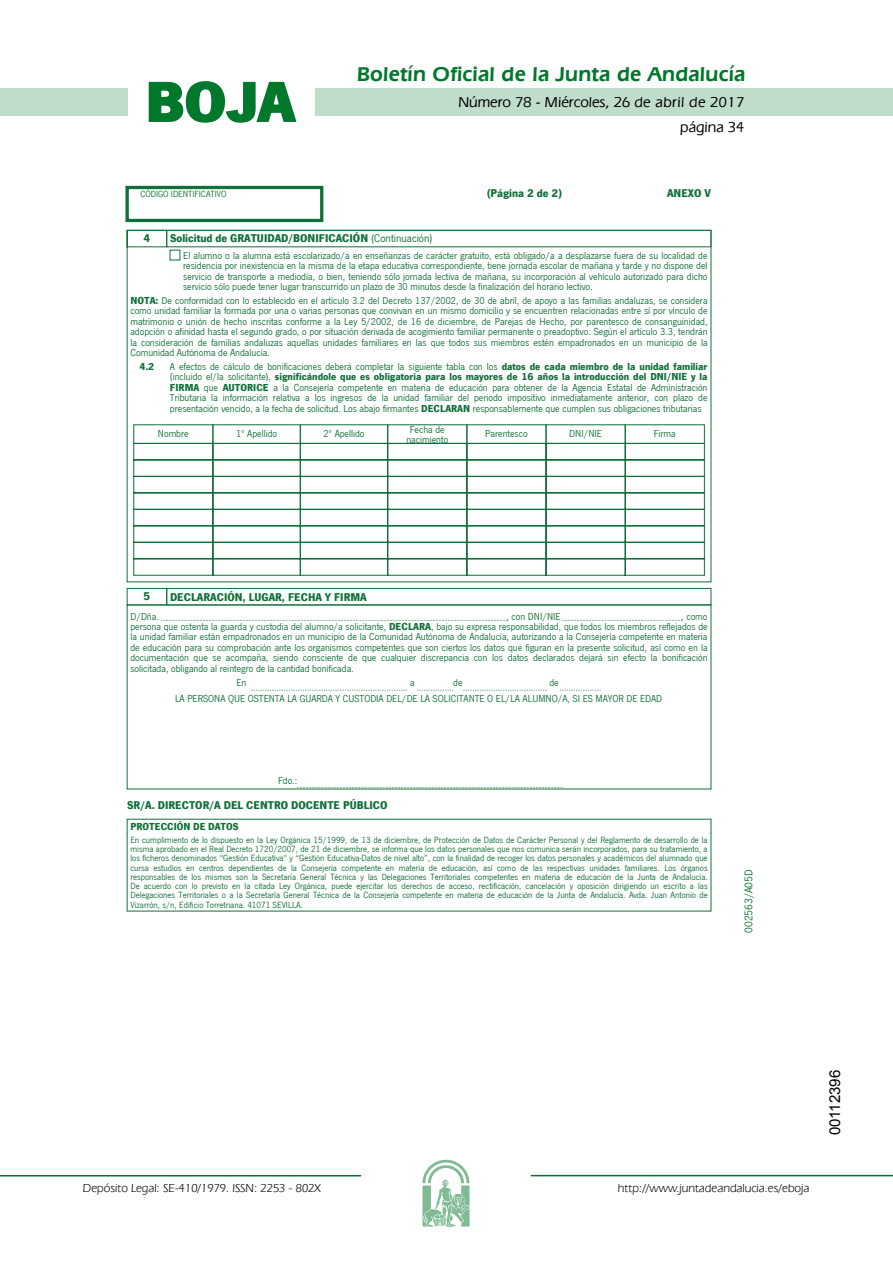
<style>
.page{position:relative;width:893px;height:1263px;background:#fff}
.page>*{position:absolute;margin:0;border:0;box-sizing:border-box;transform-origin:0 0}
.t1{font:700 57.75px "News Got T";color:#00782c;scale:1.14 1}
.t2{font:600 21px "Eras IT Cby BT";letter-spacing:.01em;color:#00782c}
.t3{font:500 15px/24.5px "Eras IT Cby BT";color:#000;text-align:right}
.t4{font:15px "Arial";color:#000}
.t5{font:12px "Eras IT Cby BT";color:#000}
.t6{font:700 11.7px "News Got T";color:#107039}
.t7{font:11.7px "News Got T";color:#107039}
.t8{font:10.5px/10.5px "News Got T";color:#107039;text-align:justify}
.t9{font:700 10.5px "News Got T";color:#107039}
.t10{font:9.3px/9.3px "News Got T";color:#107039;text-align:justify}
.s1{font-weight:400}
.s2{font-weight:700}
</style>
<div class="page">
<div style="left:315px;top:88px;width:577px;height:28px;background:#bfddca"></div>
<div style="left:0;top:88px;width:128px;height:28px;background:#bfddca"></div>
<hr style="left:0;top:1175px;width:361px;height:2px;background:#00782c">
<svg style="left:422px;top:1159px;width:47px;height:68px"></svg>
<hr style="left:531px;top:1175px;width:361px;height:1px;background:#00782c">
<svg style="left:148px;top:81px;width:149px;height:42px"></svg>
<div style="left:125px;top:186px;width:198px;height:36px;border:3px solid #107039"></div>
<svg style="left:126px;top:229px;width:586px;height:354px"></svg>
<div style="left:166px;top:230px;width:545px;height:17px;border:1px solid #107039"></div>
<div style="left:170px;top:250px;width:10px;height:10px;background:#fff"></div>
<svg style="left:133px;top:443px;width:571px;height:133px"></svg>
<div style="left:127px;top:588px;width:40px;height:17px;border:1px solid #107039"></div>
<div style="left:166px;top:588px;width:545px;height:17px;border:1px solid #107039"></div>
<div style="left:127px;top:604px;width:584px;height:185px;border:1px solid #107039"></div>
<svg style="left:161px;top:620px;width:345px;height:1px"></svg>
<svg style="left:562px;top:620px;width:118px;height:1px"></svg>
<svg style="left:251px;top:690px;width:156px;height:1px"></svg>
<svg style="left:417px;top:690px;width:36px;height:1px"></svg>
<svg style="left:463px;top:690px;width:85px;height:1px"></svg>
<svg style="left:560px;top:690px;width:40px;height:1px"></svg>
<svg style="left:297px;top:787px;width:266px;height:1px"></svg>
<hr style="left:127px;top:819px;width:584px;height:1px;background:#107039">
<svg style="left:710px;top:819px;width:1px;height:14px"></svg>
<svg style="left:127px;top:819px;width:1px;height:14px"></svg>
<hr style="left:127px;top:911px;width:584px;height:1px;background:#107039">
<hr style="left:710px;top:833px;width:1px;height:78px;background:#107039">
<hr style="left:127px;top:833px;width:1px;height:78px;background:#107039">
<h1 class="t1" style="left:145px;top:63px;width:133px">BOJA</h1>
<h2 class="t2" style="left:357px;top:62px;width:390px">Boletín Oficial de la Junta de Andalucía</h2>
<h3 class="t3" style="left:458px;top:90px;width:287px">Número 78 - Miércoles, 26 de abril de 2017 página 34</h3>
<p class="t6" style="left:486px;top:185px;width:77px">(Página 2 de 2)</p>
<p class="t6" style="left:667px;top:185px;width:45px">ANEXO V</p>
<p class="t10" style="left:140px;top:189px;width:88px">CÓDIGO IDENTIFICATIVO</p>
<p class="t6" style="left:143px;top:231px;width:8px">4</p>
<p class="t6" style="left:170px;top:231px;width:264px">Solicitud de GRATUIDAD/BONIFICACIÓN <span class="s1">(Continuación)</span></p>
<p class="t8" style="left:183px;top:249px;width:526px">El alumno o la alumna está escolarizado/a en enseñanzas de carácter gratuito, está obligado/a a desplazarse fuera de su localidad de residencia por inexistencia en la misma de la etapa educativa correspondiente, tiene jornada escolar de mañana y tarde y no dispone del servicio de transporte a mediodía, o bien, teniendo sólo jornada lectiva de mañana, su incorporación al vehículo autorizado para dicho servicio sólo puede tener lugar transcurrido un plazo de 30 minutos desde la finalización del horario lectivo.</p>
<p class="t8" style="left:130px;top:294px;width:578px"><span class="s2">NOTA:</span> De conformidad con lo establecido en el artículo 3.2 del Decreto 137/2002, de 30 de abril, de apoyo a las familias andaluzas, se considera como unidad familiar la formada por una o varias personas que convivan en un mismo domicilio y se encuentren relacionadas entre sí por vínculo de matrimonio o unión de hecho inscritas conforme a la Ley 5/2002, de 16 de diciembre, de Parejas de Hecho, por parentesco de consanguinidad, adopción o afinidad hasta el segundo grado, o por situación derivada de acogimiento familiar permanente o preadoptivo. Según el artículo 3.3, tendrán la consideración de familias andaluzas aquellas unidades familiares en las que todos sus miembros estén empadronados en un municipio de la Comunidad Autónoma de Andalucía.</p>
<p class="t9" style="left:139px;top:359px;width:16px">4.2</p>
<p class="t8" style="left:170px;top:360px;width:539px">A efectos de cálculo de bonificaciones deberá completar la siguiente tabla con los <span class="s2">datos de cada miembro de la unidad familiar </span>(incluido el/la solicitante), <span class="s2">significándole que es obligatoria para los mayores de 16 años la introducción del DNI/NIE y la FIRMA</span> que <span class="s2">AUTORICE</span> a la Consejería competente en materia de educación para obtener de la Agencia Estatal de Administración Tributaria la información relativa a los ingresos de la unidad familiar del periodo impositivo inmediatamente anterior, con plazo de presentación vencido, a la fecha de solicitud. Los abajo firmantes <span class="s2">DECLARAN</span> responsablemente que cumplen sus obligaciones tributarias</p>
<p class="t8" style="left:158px;top:428px;width:32px">Nombre</p>
<p class="t8" style="left:236px;top:428px;width:43px">1º Apellido</p>
<p class="t8" style="left:323px;top:428px;width:43px">2º Apellido</p>
<p class="t8" style="left:406px;top:424px;width:43px;line-height:9.3px;text-align:center">Fecha de nacimiento</p>
<p class="t8" style="left:485px;top:428px;width:44px">Parentesco</p>
<p class="t8" style="left:569px;top:428px;width:34px">DNI/NIE</p>
<p class="t8" style="left:653px;top:428px;width:24px">Firma</p>
<p class="t6" style="left:143px;top:589px;width:8px">5</p>
<p class="t6" style="left:170px;top:589px;width:198px">DECLARACIÓN, LUGAR, FECHA Y FIRMA</p>
<p class="t8" style="left:130px;top:610px;width:30px">D/Dña.</p>
<p class="t8" style="left:506px;top:610px;width:56px">, con DNI/NIE</p>
<p class="t8" style="left:130px;top:610px;width:578px;text-indent:551px">, como persona que ostenta la guarda y custodia del alumno/a solicitante, <span class="s2">DECLARA</span>, bajo su expresa responsabilidad, que todos los miembros reflejados de la unidad familiar están empadronados en un municipio de la Comunidad Autónoma de Andalucía, autorizando a la Consejería competente en materia de educación para su comprobación ante los organismos competentes que son ciertos los datos que figuran en la presente solicitud, así como en la documentación que se acompaña, siendo consciente de que cualquier discrepancia con los datos declarados dejará sin efecto la bonificación solicitada, obligando al reintegro de la cantidad bonificada.</p>
<p class="t8" style="left:236px;top:676px;width:11px">En</p>
<p class="t8" style="left:410px;top:676px;width:6px">a</p>
<p class="t8" style="left:453px;top:677px;width:11px">de</p>
<p class="t8" style="left:175px;top:673px;width:488px;line-height:16.5px;text-indent:374px">de<br>LA PERSONA QUE OSTENTA LA GUARDA Y CUSTODIA DEL/DE LA SOLICITANTE O EL/LA ALUMNO/A, SI ES MAYOR DE EDAD</p>
<p class="t8" style="left:278px;top:774px;width:21px">Fdo.:</p>
<p class="t6" style="left:127px;top:797px;width:262px">SR/A. DIRECTOR/A DEL CENTRO DOCENTE PÚBLICO</p>
<p class="t9" style="left:130px;top:819px;width:110px">PROTECCIÓN DE DATOS</p>
<p class="t10" style="left:130px;top:834px;width:578px">En cumplimiento de lo dispuesto en la Ley Orgánica 15/1999, de 13 de diciembre, de Protección de Datos de Carácter Personal y del Reglamento de desarrollo de la misma aprobado en el Real Decreto 1720/2007, de 21 de diciembre, se informa que los datos personales que nos comunica serán incorporados, para su tratamiento, a los ficheros denominados "Gestión Educativa" y “Gestión Educativa-Datos de nivel alto”, con la finalidad de recoger los datos personales y académicos del alumnado que cursa estudios en centros dependientes de la Consejería competente en materia de educación, así como de las respectivas unidades familiares. Los órganos responsables de los mismos son la Secretaría General Técnica y las Delegaciones Territoriales competentes en materia de educación de la Junta de Andalucía.<br>De acuerdo con lo previsto en la citada Ley Orgánica, puede ejercitar los derechos de acceso, rectificación, cancelación y oposición dirigiendo un escrito a las Delegaciones Territoriales o a la Secretaría General Técnica de la Consejería competente en materia de educación de la Junta de Andalucía. Avda. Juan Antonio de Vizarrón, s/n, Edificio Torretriana. 41071 SEVILLA.</p>
<p class="t7" style="left:740px;top:933px;width:65px;rotate:-90deg">002563/A05D</p>
<p class="t5" style="left:83px;top:1181px;width:239px">Depósito Legal: SE-410/1979. ISSN: 2253 - 802X</p>
<p class="t5" style="left:618px;top:1181px;width:193px">http://www.juntadeandalucia.es/eboja</p>
<h3 class="t4" style="left:826px;top:1135px;width:67px;rotate:-90deg">00112396</h3>
</div>
